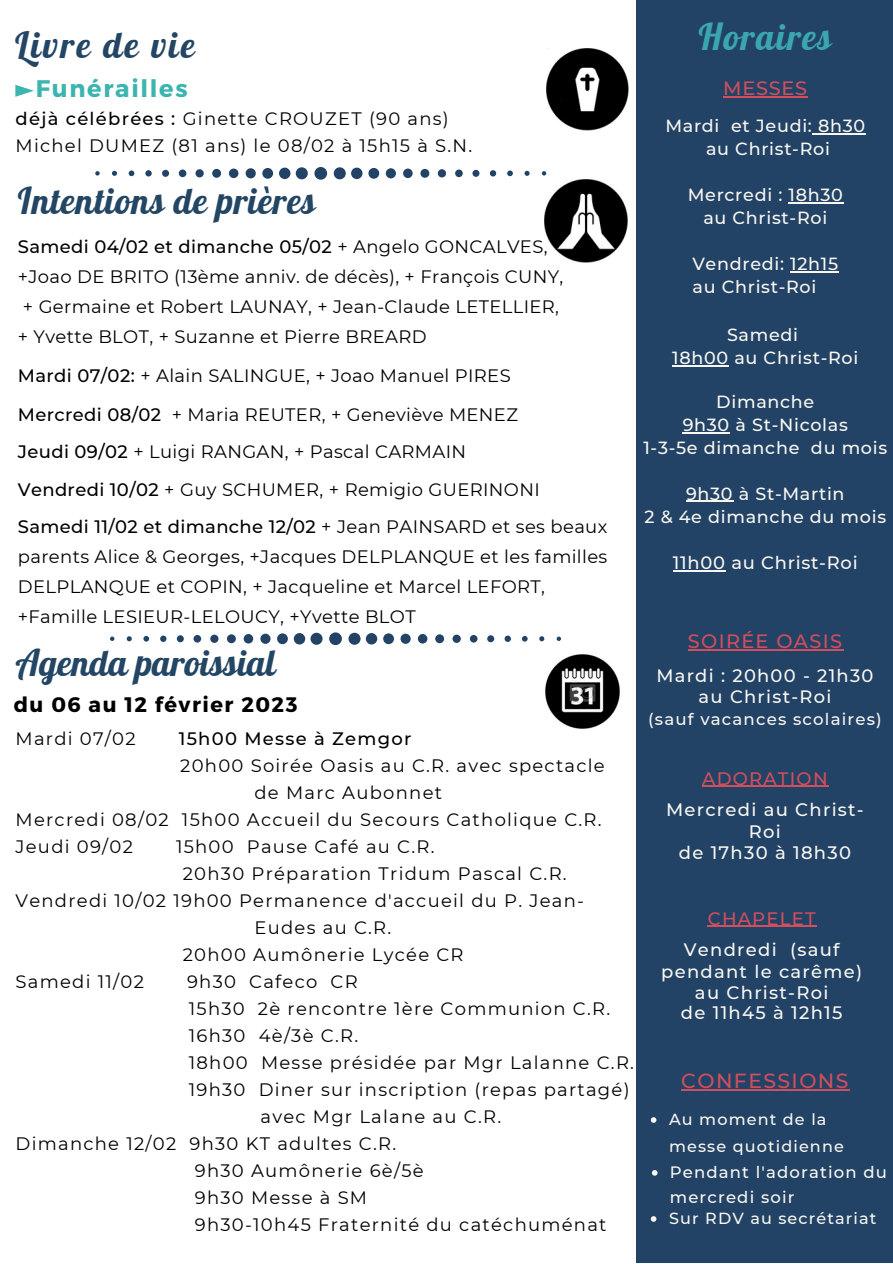
<style>
.page{position:relative;width:893px;height:1264px;background:#fff}
.page>*{position:absolute;margin:0;border:0;box-sizing:border-box;transform-origin:0 0}
.t1{font:36px "Lobster";letter-spacing:.02em;color:#234664}
.t2{font:36px "Lobster";color:#234664}
.t3{font:36px "Lobster";letter-spacing:.07em;color:#234664}
.t4{font:36px "Lobster";letter-spacing:.04em;color:#3ba6af}
.t5{font:700 24px "Montserrat";letter-spacing:.07em;color:#3cb4af}
.t6{font:700 21px "Montserrat";letter-spacing:.07em;color:#000}
.t7{font:500 20.4px "Montserrat";letter-spacing:.07em;color:#d14e5c}
.t8{font:500 19.35px "Montserrat";letter-spacing:.04em;color:#d14e5c}
.t9{font:500 19.2px "Montserrat";letter-spacing:.07em;color:#d14e5c}
.t10{font:18px/27px "Montserrat";letter-spacing:.07em;color:#000}
.t11{font:18px/29.8px "Montserrat";letter-spacing:.02em;color:#000}
.t12{font:500 18px/21px "Montserrat";letter-spacing:.07em;color:#f8f7f2;text-align:center}
.t13{font:500 18px "Montserrat";letter-spacing:.07em;color:#d14e5c}
.t14{font:500 18px "Montserrat";letter-spacing:.07em;color:#000}
.t15{font:500 17.85px/21.3px "Montserrat";letter-spacing:.07em;color:#f8f7f2;text-align:center}
.t16{font:500 17.85px "Montserrat";letter-spacing:.04em;color:#f8f7f2}
.t17{font:500 17.55px/23px "Montserrat";letter-spacing:.04em;color:#f8f7f2;text-align:center}
.t18{font:500 16.5px/24.8px "Montserrat";letter-spacing:.07em;color:#f8f7f2}
.t19{font:500 16.05px/27px "Montserrat";letter-spacing:.07em;color:#f8f7f2}
.s1{font-family:"DejaVu Sans"}
.s2{font-weight:500}
</style>
<div class="page">
<div style="left:636px;top:0;width:256px;height:1262px;background:#234366"></div>
<img style="left:544px;top:180px;width:84px;height:83px">
<svg style="left:95px;top:167px;width:451px;height:13px"></svg>
<img style="left:546px;top:48px;width:82px;height:82px">
<svg style="left:110px;top:632px;width:451px;height:13px"></svg>
<img style="left:545px;top:654px;width:75px;height:75px">
<hr style="left:723px;top:96px;width:85px;height:2px;background:#d14e5c">
<hr style="left:812px;top:133px;width:53px;height:2px;background:#f8f7f2">
<hr style="left:788px;top:202px;width:55px;height:2px;background:#f8f7f2">
<hr style="left:790px;top:271px;width:48px;height:2px;background:#f8f7f2">
<hr style="left:672px;top:365px;width:57px;height:2px;background:#f8f7f2">
<hr style="left:682px;top:431px;width:48px;height:2px;background:#f8f7f2">
<hr style="left:686px;top:500px;width:47px;height:2px;background:#f8f7f2">
<hr style="left:672px;top:570px;width:53px;height:1px;background:#f8f7f2">
<hr style="left:702px;top:785px;width:126px;height:2px;background:#d14e5c">
<hr style="left:707px;top:925px;width:109px;height:1px;background:#d14e5c">
<svg style="left:650px;top:1117px;width:6px;height:5px"></svg>
<svg style="left:652px;top:1170px;width:5px;height:5px"></svg>
<svg style="left:650px;top:1216px;width:6px;height:5px"></svg>
<hr style="left:681px;top:1089px;width:168px;height:1px;background:#d14e5c">
<hr style="left:687px;top:649px;width:156px;height:1px;background:#d14e5c">
<h1 class="t3" style="left:15px;top:22px;width:181px">Livre de vie</h1>
<h2 class="t5" style="left:16px;top:74px;width:174px"><span class="s1">►</span>Funérailles</h2>
<p class="t10" style="left:16px;top:105px;width:458px"><span class="s2">déjà célébrées :</span> Ginette CROUZET (90 ans)<br>Michel DUMEZ (81 ans) le 08/02 à 15h15 à S.N.</p>
<h1 class="t1" style="left:18px;top:178px;width:299px">Intentions de prières</h1>
<p class="t11" style="left:18px;top:231px;width:547px"><span class="s2">Samedi 04/02 et dimanche 05/02</span> + Angelo GONCALVES, +Joao DE BRITO (13ème anniv. de décès), + François CUNY, + Germaine et Robert LAUNAY, + Jean-Claude LETELLIER, + Yvette BLOT, + Suzanne et Pierre BREARD</p>
<p class="t11" style="left:18px;top:359px;width:494px"><span class="s2">Mardi 07/02:</span> + Alain SALINGUE, + Joao Manuel PIRES</p>
<p class="t11" style="left:18px;top:395px;width:591px;line-height:37.2px"><span class="s2">Mercredi 08/02</span> + Maria REUTER, + Geneviève MENEZ<br><span class="s2">Jeudi 09/02</span> + Luigi RANGAN, + Pascal CARMAIN<br><span class="s2">Vendredi 10/02</span> + Guy SCHUMER, + Remigio GUERINONI <span class="s2">Samedi 11/02 et dimanche 12/02</span> + Jean PAINSARD et ses beaux</p>
<p class="t11" style="left:18px;top:541px;width:591px">parents Alice &amp; Georges, +Jacques DELPLANQUE et les familles<br>DELPLANQUE et COPIN, + Jacqueline et Marcel LEFORT, +Famille LESIEUR-LELOUCY, +Yvette BLOT</p>
<h1 class="t2" style="left:16px;top:640px;width:262px">Agenda paroissial</h1>
<p class="t6" style="left:14px;top:691px;width:285px">du 06 au 12 février 2023</p>
<p class="t10" style="left:16px;top:724px;width:121px">Mardi 07/02</p>
<p class="t14" style="left:179px;top:726px;width:234px">15h00 Messe à Zemgor</p>
<p class="t10" style="left:180px;top:751px;width:426px">20h00 Soirée Oasis au C.R. avec spectacle</p>
<p class="t10" style="left:254px;top:778px;width:189px">de Marc Aubonnet</p>
<p class="t10" style="left:16px;top:805px;width:587px">Mercredi 08/02 15h00 Accueil du Secours Catholique C.R.</p>
<p class="t10" style="left:16px;top:832px;width:119px">Jeudi 09/02</p>
<p class="t10" style="left:176px;top:832px;width:260px">15h00 Pause Café au C.R.</p>
<p class="t10" style="left:183px;top:859px;width:385px">20h30 Préparation Tridum Pascal C.R.</p>
<p class="t10" style="left:16px;top:886px;width:570px">Vendredi 10/02 19h00 Permanence d'accueil du P. Jean-</p>
<p class="t10" style="left:254px;top:913px;width:138px">Eudes au C.R.</p>
<p class="t10" style="left:183px;top:940px;width:282px">20h00 Aumônerie Lycée CR</p>
<p class="t10" style="left:16px;top:967px;width:130px">Samedi 11/02</p>
<p class="t10" style="left:187px;top:967px;width:172px">9h30 Cafeco CR</p>
<p class="t10" style="left:189px;top:994px;width:423px">15h30 2è rencontre 1ère Communion C.R.</p>
<p class="t10" style="left:189px;top:1021px;width:171px">16h30 4è/3è C.R.</p>
<p class="t10" style="left:189px;top:1048px;width:447px">18h00 Messe présidée par Mgr Lalanne C.R.</p>
<p class="t10" style="left:189px;top:1075px;width:442px">19h30 Diner sur inscription (repas partagé)</p>
<p class="t10" style="left:260px;top:1102px;width:242px">avec Mgr Lalane au C.R.</p>
<p class="t10" style="left:16px;top:1129px;width:382px">Dimanche 12/02 9h30 KT adultes C.R.</p>
<p class="t10" style="left:195px;top:1156px;width:230px">9h30 Aumônerie 6è/5è</p>
<p class="t10" style="left:195px;top:1183px;width:174px">9h30 Messe à SM</p>
<p class="t10" style="left:195px;top:1210px;width:413px">9h30-10h45 Fraternité du catéchuménat</p>
<h1 class="t4" style="left:698px;top:14px;width:134px">Horaires</h1>
<p class="t8" style="left:723px;top:74px;width:86px">MESSES</p>
<p class="t17" style="left:665px;top:114px;width:201px">Mardi et Jeudi: 8h30 au Christ-Roi</p>
<p class="t17" style="left:687px;top:183px;width:156px">Mercredi : 18h30 au Christ-Roi</p>
<p class="t17" style="left:692px;top:252px;width:147px;text-align:left">Vendredi: 12h15 au Christ-Roi</p>
<p class="t17" style="left:672px;top:323px;width:187px">Samedi<br>18h00 au Christ-Roi</p>
<p class="t17" style="left:643px;top:389px;width:245px">Dimanche<br>9h30 à St-Nicolas<br>1-3-5e dimanche du mois</p>
<p class="t17" style="left:644px;top:481px;width:243px">9h30 à St-Martin<br>2 &amp; 4e dimanche du mois</p>
<p class="t16" style="left:672px;top:550px;width:186px">11h00 au Christ-Roi</p>
<p class="t9" style="left:687px;top:627px;width:156px">SOIRÉE OASIS</p>
<p class="t15" style="left:656px;top:664px;width:218px">Mardi : 20h00 - 21h30 au Christ-Roi</p>
<p class="t18" style="left:648px;top:706px;width:235px">(sauf vacances scolaires)</p>
<p class="t13" style="left:702px;top:765px;width:127px">ADORATION</p>
<p class="t12" style="left:666px;top:798px;width:199px">Mercredi au Christ-<br>Roi<br>de 17h30 à 18h30</p>
<p class="t13" style="left:707px;top:905px;width:109px">CHAPELET</p>
<p class="t12" style="left:661px;top:938px;width:202px">Vendredi (sauf pendant le carême) au Christ-Roi<br>de 11h45 à 12h15</p>
<p class="t7" style="left:681px;top:1066px;width:169px">CONFESSIONS</p>
<p class="t19" style="left:669px;top:1105px;width:176px">Au moment de la messe quotidienne</p>
<p class="t18" style="left:669px;top:1158px;width:219px">Pendant l'adoration du mercredi soir</p>
<p class="t19" style="left:669px;top:1204px;width:209px">Sur RDV au secrétariat</p>
</div>
